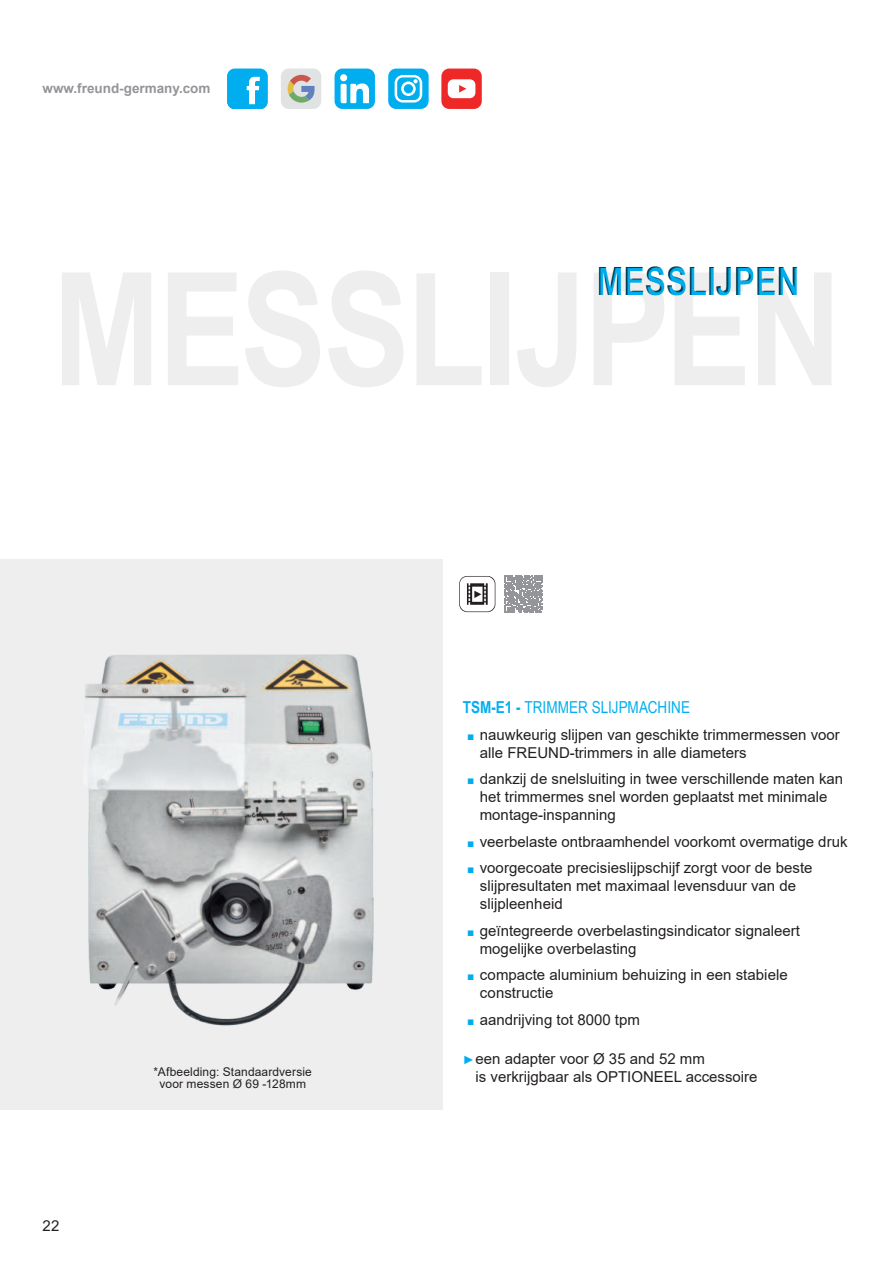
<style>
.page{position:relative;width:893px;height:1263px;background:#fff}
.page>*{position:absolute;margin:0;border:0;box-sizing:border-box;transform-origin:0 0}
.t1{font:700 39px "Arial Narrow";color:#00aeef}
.t2{font:16.5px "Arial Narrow";letter-spacing:.005em;color:#00aeef}
.t3{font:15px/18px "Arial";color:#231f20}
.t4{font:700 13.5px "Arial";color:#939598}
.t5{font:12px/12px "Arial";letter-spacing:.01em;color:#231f20;text-align:center}
.s1{font-weight:700}
.s2{font-weight:700;font-size:12px;color:#00aeef}
.s3{font-size:12px;color:#00aeef}
</style>
<div class="page">
<div style="left:0;top:559px;width:442px;height:550px;background:#eeeeef"></div>
<svg style="left:459px;top:576px;width:36px;height:36px"></svg>
<svg style="left:505px;top:575px;width:37px;height:38px"></svg>
<div style="left:281px;top:69px;width:40px;height:40px;background:#e1e2e4;border-radius:8px"></div>
<svg style="left:288px;top:75px;width:27px;height:28px"></svg>
<div style="left:335px;top:69px;width:40px;height:40px;background:#00aeef;border-radius:8px"></div>
<div style="left:340px;top:74px;width:7px;height:7px;background:#fff;border-radius:50%"></div>
<svg style="left:341px;top:83px;width:28px;height:20px"></svg>
<svg style="left:227px;top:69px;width:41px;height:40px"></svg>
<svg style="left:388px;top:69px;width:41px;height:40px"></svg>
<div style="left:404px;top:84px;width:9px;height:9px;background:#00aeef;border-radius:50%"></div>
<div style="left:441px;top:69px;width:41px;height:40px;background:#ee2826;border-radius:8px"></div>
<div style="left:448px;top:79px;width:27px;height:19px;background:#fff;border-radius:6px"></div>
<svg style="left:459px;top:85px;width:7px;height:8px"></svg>
<img style="left:85px;top:654px;width:289px;height:372px">
<p class="t4" style="left:43px;top:83px;width:170px">www.freund-germany.com</p>
<h1 class="t1" style="left:597px;top:259px;width:204px">MESSLIJPEN</h1>
<p class="t3" style="left:43px;top:1218px;width:18px">22</p>
<p class="t5" style="left:154px;top:1065px;width:160px">*Afbeelding: Standaardversie voor messen Ø 69 -128mm</p>
<p class="t2" style="left:463px;top:701px;width:229px"><span class="s1">TSM-E1 -</span> TRIMMER SLIJPMACHINE</p>
<p class="t3" style="left:480px;top:725px;width:362px;text-indent:-13px"><span class="s2">■</span> nauwkeurig slijpen van geschikte trimmermessen voor alle FREUND-trimmers in alle diameters</p>
<p class="t3" style="left:480px;top:770px;width:365px;text-indent:-13px"><span class="s2">■</span> dankzij de snelsluiting in twee verschillende maten kan het trimmermes snel worden geplaatst met minimale montage-inspanning</p>
<p class="t3" style="left:467px;top:832px;width:382px"><span class="s2">■</span> veerbelaste ontbraamhendel voorkomt overmatige druk</p>
<p class="t3" style="left:480px;top:859px;width:334px;text-indent:-13px"><span class="s2">■</span> voorgecoate precisieslijpschijf zorgt voor de beste slijpresultaten met maximaal levensduur van de slijpleenheid</p>
<p class="t3" style="left:480px;top:921px;width:322px;text-indent:-13px"><span class="s2">■</span> geïntegreerde overbelastingsindicator signaleert mogelijke overbelasting</p>
<p class="t3" style="left:480px;top:966px;width:309px;text-indent:-13px"><span class="s2">■</span> compacte aluminium behuizing in een stabiele constructie</p>
<p class="t3" style="left:467px;top:1010px;width:174px"><span class="s2">■</span> aandrijving tot 8000 tpm</p>
<p class="t3" style="left:476px;top:1050px;width:284px;text-indent:-13px"><span class="s3">►</span>een adapter voor Ø 35 and 52 mm<br>is verkrijgbaar als OPTIONEEL accessoire</p>
</div>
